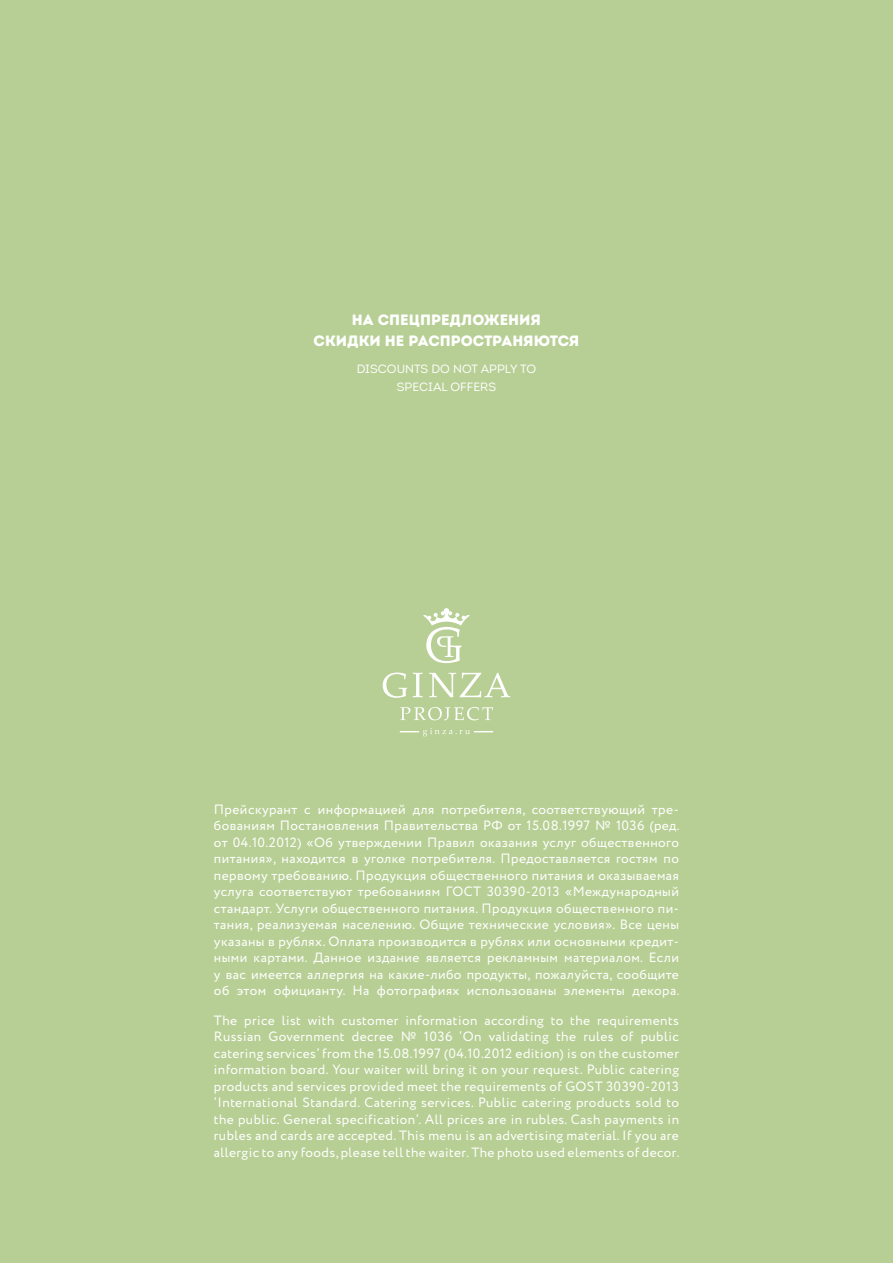
<style>
.page{position:relative;width:893px;height:1263px;background:#b7cf94}
.page>*{position:absolute;margin:0;border:0;box-sizing:border-box;transform-origin:0 0}
.t1{font:15px/21px "Intro Rust Base";color:#fff;text-align:center}
.t2{font:13.5px/16.5px "Circe";letter-spacing:.03em;color:#fff;text-align:justify}
.t3{font:12px/18px "Intro Rust Book Base";color:#fff;text-align:center}
</style>
<div class="page">
<svg style="left:383px;top:672px;width:24px;height:26px"></svg>
<svg style="left:413px;top:673px;width:10px;height:24px"></svg>
<svg style="left:429px;top:673px;width:81px;height:24px"></svg>
<svg style="left:400px;top:728px;width:93px;height:8px"></svg>
<svg style="left:400px;top:707px;width:93px;height:13px"></svg>
<svg style="left:423px;top:608px;width:47px;height:55px"></svg>
<p class="t1" style="left:314px;top:310px;width:267px">на спецпредложения<br>скидки не распространяются</p>
<p class="t3" style="left:357px;top:359px;width:181px">DISCOUNTS DO NOT APPLY TO<br>SPECIAL OFFERS</p>
<p class="t2" style="left:214px;top:801px;width:467px">Прейскурант с информацией для потребителя, соответствующий тре&shy;бованиям Постановления Правительства РФ от 15.08.1997 № 1036 (ред. от 04.10.2012) «Об утверждении Правил оказания услуг общественного питания», находится в уголке потребителя. Предоставляется гостям по первому требованию. Продукция общественного питания и оказываемая услуга соответствуют требованиям ГОСТ 30390-2013 «Международный стандарт. Услуги общественного питания. Продукция общественного пи&shy;тания, реализуемая населению. Общие технические условия». Все цены указаны в рублях. Оплата производится в рублях или основными кредит&shy;ными картами. Данное издание является рекламным материалом. Если у вас имеется аллергия на какие-либо продукты, пожалуйста, сообщите об этом официанту. На фотографиях использованы элементы декора.</p>
<p class="t2" style="left:214px;top:1012px;width:467px">The price list with customer information according to the requirements Russian Government decree № 1036 ‘On validating the rules of public catering services’ from the 15.08.1997 (04.10.2012 edition) is on the customer information board. Your waiter will bring it on your request. Public catering products and services provided meet the requirements of GOST 30390-2013 ‘International Standard. Catering services. Public catering products sold to the public. General specification’. All prices are in rubles. Cash payments in rubles and cards are accepted. This menu is an advertising material. If you are allergic to any foods, please tell the waiter. The photo used elements of decor.</p>
</div>
